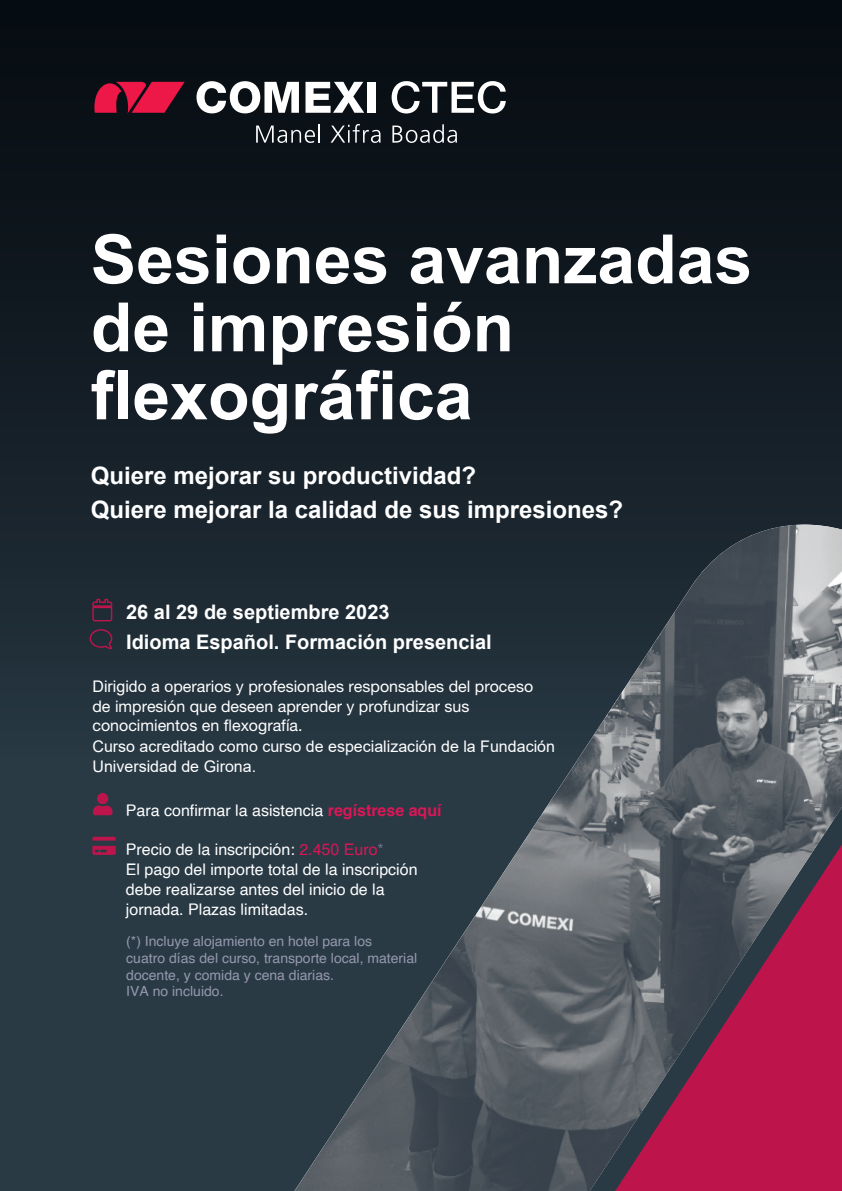
<style>
.page{position:relative;width:842px;height:1191px;background:#293a45}
.page>*{position:absolute;margin:0;border:0;box-sizing:border-box;transform-origin:0 0}
.Portada_títol{font:700 68px/68px "Arial";color:#fff}
.Portada_títol-2{font:700 24px/33.6px "Arial";color:#fff}
.Portada_text{font:700 20px/29.8px "Arial";color:#fff}
.Portada_text-2{font:16px/20px "Helvetica Neue LT Std";color:#fff}
.t1{font:16px/20.2px "Helvetica";color:#fff}
.t2{font:14px/16.8px "Helvetica";color:#9698ad}
.s1{font-style:inherit}
.s2{font-family:"Arial"}
.s3{font-weight:700;color:#d91756}
.s4{color:#d91756}
.s5{font-family:"Arial";color:#d91756}
.s6{color:#6b758f}
</style>
<div class="page">
<div style="left:0;top:0;width:842px;height:778px;background:linear-gradient(to bottom,#04090e,#263641)"></div>
<svg style="left:256px;top:124px;width:64px;height:19px"></svg>
<svg style="left:331px;top:124px;width:50px;height:19px"></svg>
<svg style="left:392px;top:124px;width:65px;height:19px"></svg>
<svg style="left:392px;top:81px;width:114px;height:32px;background:#64696c"></svg>
<svg style="left:196px;top:81px;width:103px;height:32px;background:#95979a"></svg>
<svg style="left:305px;top:82px;width:59px;height:31px;background:#979a9c"></svg>
<div style="left:367px;top:82px;width:8px;height:31px;background:#fff"></div>
<svg style="left:94px;top:82px;width:91px;height:31px;background:#aa1439"></svg>
<svg style="left:286px;top:513px;width:556px;height:678px;fill:#1a252f"></svg>
<img style="left:295px;top:524px;width:547px;height:667px">
<svg style="left:93px;top:793px;width:19px;height:22px"></svg>
<svg style="left:92px;top:836px;width:24px;height:19px"></svg>
<svg style="left:92px;top:599px;width:20px;height:22px"></svg>
<svg style="left:90px;top:629px;width:22px;height:20px"></svg>
<p class="Portada_títol" style="left:91px;top:226px;width:663px">Sesiones avanzadas de impresión flexográfica</p>
<p class="Portada_títol-2" style="left:91px;top:459px;width:534px">Quiere mejorar su productividad?<br>Quiere mejorar la calidad de sus impresiones?</p>
<p class="Portada_text" style="left:126px;top:597px;width:367px">26 al 29 de septiembre 2023<br><span class="s1">Idioma Español</span>. Formación presencial</p>
<p class="Portada_text-2" style="left:92px;top:676px;width:464px"><span class="s2">Dirigido a o</span>perarios y profesionales responsables del proceso de impresión que deseen aprender y profundizar sus conocimientos en flexografía.<br><span class="s2">Curso acreditado como curso de especializac</span><span class="s2">i</span><span class="s2">ón de la Fundación Uni</span><span class="s2">v</span><span class="s2">ersidad de Girona.</span></p>
<p class="t1" style="left:126px;top:800px;width:317px">Para confirmar la asistencia <span class="s3">regístrese aquí</span></p>
<p class="t1" style="left:126px;top:839px;width:293px">Precio de la inscripción: <span class="s4">2.4</span><span class="s5">50</span> <span class="s4">Euro</span><span class="s6">*<br></span>El pago del importe total de la inscripción debe realizarse antes del inicio de la jornada. Plazas limitadas.</p>
<p class="t2" style="left:126px;top:933px;width:293px">(*) Incluye alojamiento en hotel para los<br>cuatro días del curso, transporte local, material docente, y comida y cena diarias.<br>IVA no incluido.</p>
</div>
